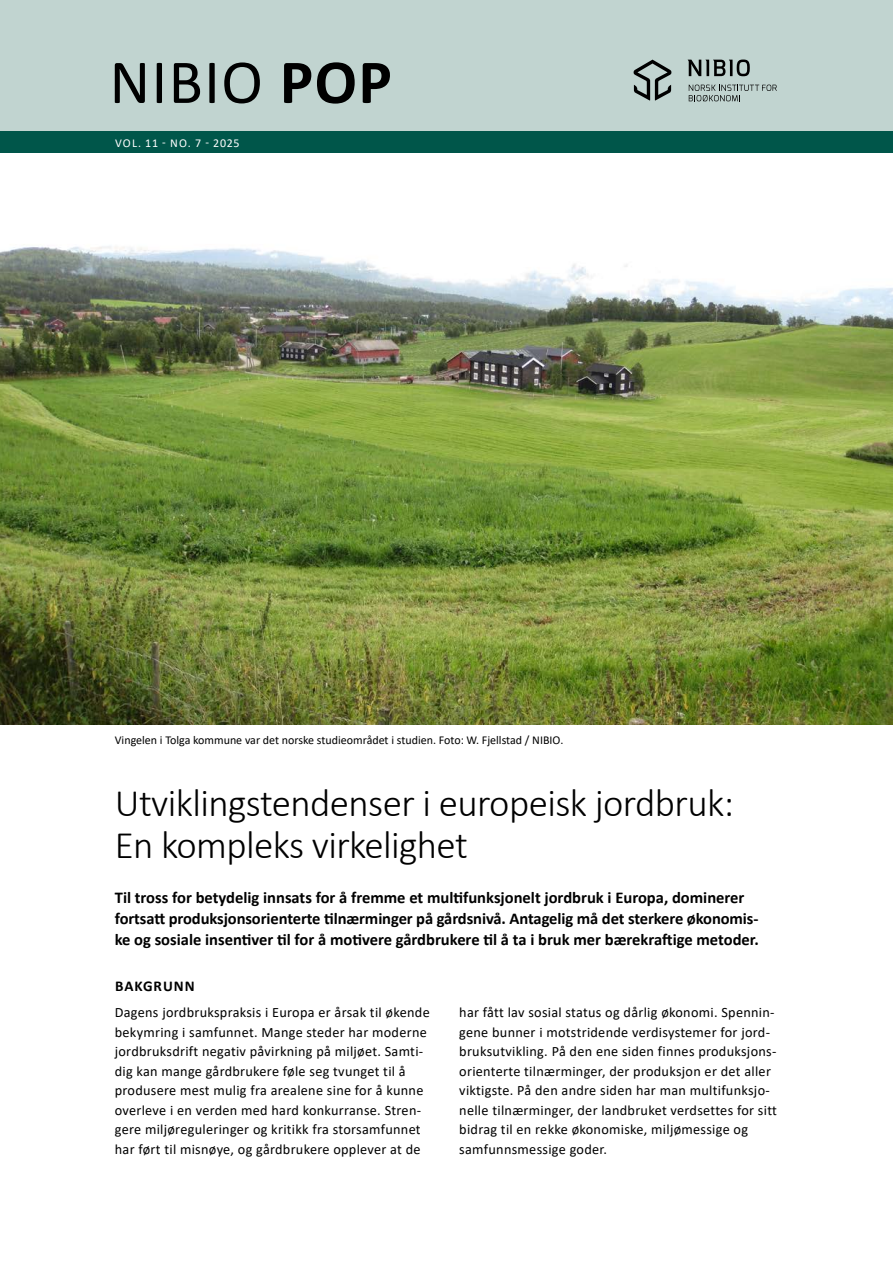
<style>
.page{position:relative;width:893px;height:1263px;background:#fff}
.page>*{position:absolute;margin:0;border:0;box-sizing:border-box;transform-origin:0 0}
.t1{font:63px "Calibri";letter-spacing:.02em;color:#000}
.t2{font:300 39px/42px "Calibri";letter-spacing:-.015em;color:#000}
.t3{font:700 16.5px/21px "Calibri";letter-spacing:-.005em;color:#000}
.t4{font:700 15px "Calibri";letter-spacing:.065em;color:#000}
.t5{font:14.25px/19.5px "Calibri";letter-spacing:.02em;color:#000}
.t6{font:12px "Calibri";color:#000}
.t7{font:12px "Calibri";letter-spacing:.06em;color:#fff}
.s1{font-weight:700}
</style>
<div class="page">
<div style="left:0;top:0;width:893px;height:138px;background:#c1d4d0"></div>
<div style="left:0;top:132px;width:893px;height:21px;background:#00564a"></div>
<img style="left:0;top:246px;width:893px;height:479px">
<svg style="left:634px;top:60px;width:37px;height:41px"></svg>
<svg style="left:688px;top:60px;width:62px;height:16px"></svg>
<svg style="left:689px;top:85px;width:88px;height:16px"></svg>
<h1 class="t1" style="left:109px;top:38px;width:284px">NIBIO <span class="s1">POP</span></h1>
<p class="t7" style="left:115px;top:135px;width:126px">VOL. 11 - NO. 7 - 2025</p>
<p class="t6" style="left:115px;top:731px;width:450px">Vingelen i Tolga kommune var det norske studieområdet i studien. Foto: W. Fjellstad / NIBIO.</p>
<h2 class="t2" style="left:115px;top:781px;width:621px">Utviklingstendenser i europeisk jordbruk:<br>En kompleks virkelighet</h2>
<p class="t3" style="left:115px;top:887px;width:645px">Til tross for betydelig innsats for å fremme et multifunksjonelt jordbruk i Europa, dominerer fortsatt produksjonsorienterte tilnærminger på gårdsnivå. Antagelig må det sterkere økonomis&shy;ke og sosiale insentiver til for å motivere gårdbrukere til å ta i bruk mer bærekraftige metoder.</p>
<p class="t4" style="left:115px;top:975px;width:81px">BAKGRUNN</p>
<p class="t5" style="left:115px;top:1002px;width:316px">Dagens jordbrukspraksis i Europa er årsak til økende bekymring i samfunnet. Mange steder har moderne jordbruksdrift negativ påvirkning på miljøet. Samti&shy;dig kan mange gårdbrukere føle seg tvunget til å produsere mest mulig fra arealene sine for å kunne overleve i en verden med hard konkurranse. Stren&shy;gere miljøreguleringer og kritikk fra storsamfunnet har ført til misnøye, og gårdbrukere opplever at de</p>
<p class="t5" style="left:459px;top:1002px;width:319px">har fått lav sosial status og dårlig økonomi. Spennin&shy;gene bunner i motstridende verdisystemer for jord&shy;bruksutvikling. På den ene siden finnes produksjons&shy;orienterte tilnærminger, der produksjon er det aller viktigste. På den andre siden har man multifunksjo&shy;nelle tilnærminger, der landbruket verdsettes for sitt bidrag til en rekke økonomiske, miljømessige og samfunnsmessige goder.</p>
</div>
